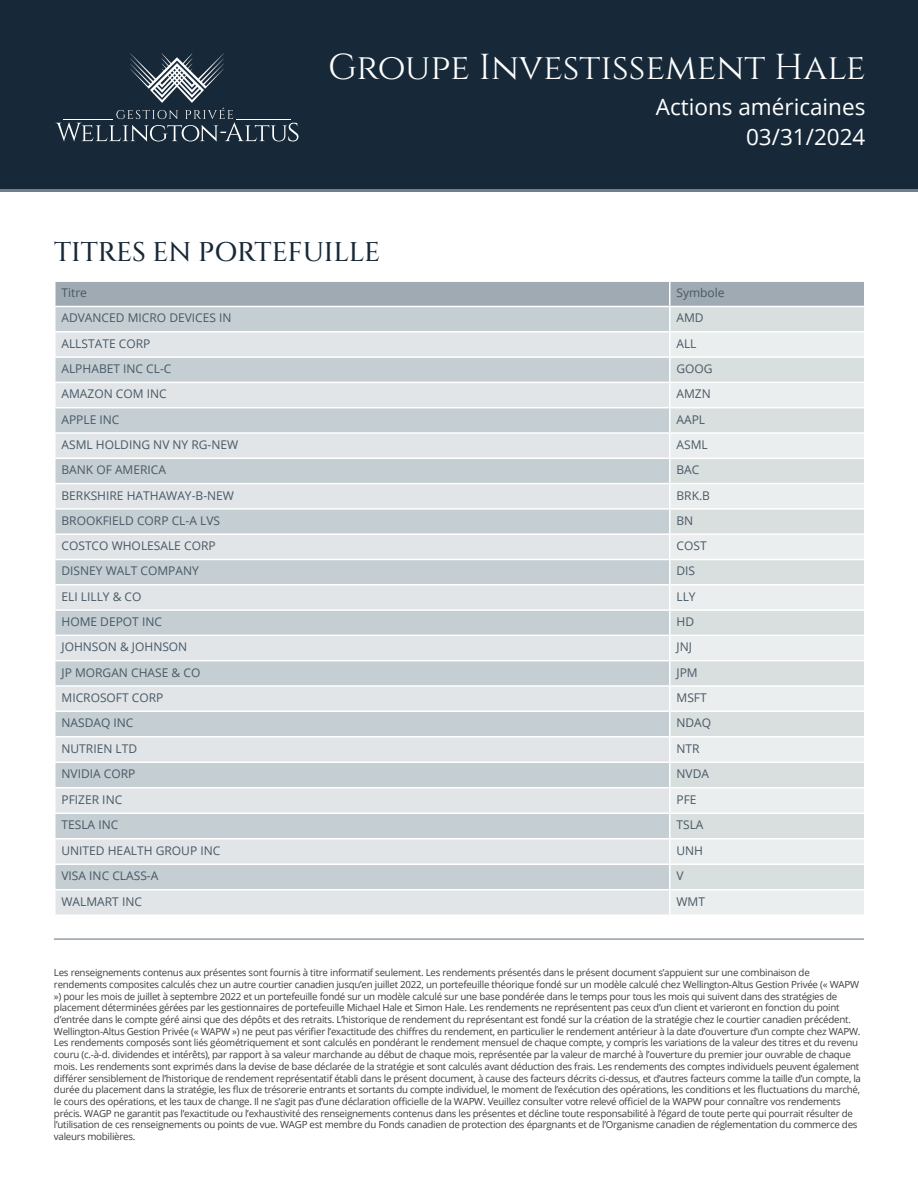
<style>
.page{position:relative;width:918px;height:1188px;background:#fff}
.page>*{position:absolute;margin:0;border:0;box-sizing:border-box;transform-origin:0 0}
.t1{font:36px "Cinzel";color:#fff}
.t2{font:500 27px "Cinzel";letter-spacing:-.005em;color:#172938}
.t3{font:22.5px "Open Sans";color:#fff}
.t4{font:12px "Open Sans";color:#475865}
.t5{font:9.75px/11.7px "Open Sans";letter-spacing:-.025em;color:#3e3e3f}
</style>
<div class="page">
<div style="left:0;top:0;width:918px;height:189px;background:#172938"></div>
<hr style="left:0;top:189px;width:918px;height:3px;background:#727f8a">
<hr style="left:54px;top:939px;width:810px;height:1px;background:#727f8a">
<svg style="left:56px;top:53px;width:242px;height:88px"></svg>
<svg style="left:55px;top:281px;width:810px;height:633px"></svg>
<hr style="left:864px;top:890px;width:2px;height:24px;background:#fff">
<p class="t1" style="left:328px;top:44px;width:539px">Groupe Investissement Hale</p>
<p class="t3" style="left:656px;top:91px;width:211px">Actions américaines</p>
<p class="t3" style="left:746px;top:121px;width:121px">03/31/2024</p>
<p class="t2" style="left:54px;top:234px;width:328px">TITRES EN PORTEFUILLE</p>
<p class="t4" style="left:62px;top:285px;width:27px">Titre</p>
<p class="t4" style="left:676px;top:285px;width:50px">Symbole</p>
<p class="t4" style="left:62px;top:310px;width:172px">ADVANCED MICRO DEVICES IN</p>
<p class="t4" style="left:676px;top:310px;width:29px">AMD</p>
<p class="t4" style="left:62px;top:335px;width:90px">ALLSTATE CORP</p>
<p class="t4" style="left:676px;top:335px;width:22px">ALL</p>
<p class="t4" style="left:62px;top:360px;width:112px">ALPHABET INC CL-C</p>
<p class="t4" style="left:676px;top:360px;width:38px">GOOG</p>
<p class="t4" style="left:62px;top:386px;width:107px">AMAZON COM INC</p>
<p class="t4" style="left:676px;top:386px;width:36px">AMZN</p>
<p class="t4" style="left:62px;top:411px;width:60px">APPLE INC</p>
<p class="t4" style="left:676px;top:411px;width:30px">AAPL</p>
<p class="t4" style="left:62px;top:436px;width:178px">ASML HOLDING NV NY RG-NEW</p>
<p class="t4" style="left:676px;top:436px;width:33px">ASML</p>
<p class="t4" style="left:62px;top:462px;width:106px">BANK OF AMERICA</p>
<p class="t4" style="left:676px;top:462px;width:24px">BAC</p>
<p class="t4" style="left:62px;top:487px;width:174px">BERKSHIRE HATHAWAY-B-NEW</p>
<p class="t4" style="left:676px;top:487px;width:35px">BRK.B</p>
<p class="t4" style="left:62px;top:512px;width:160px">BROOKFIELD CORP CL-A LVS</p>
<p class="t4" style="left:676px;top:512px;width:18px">BN</p>
<p class="t4" style="left:62px;top:538px;width:156px">COSTCO WHOLESALE CORP</p>
<p class="t4" style="left:676px;top:538px;width:32px">COST</p>
<p class="t4" style="left:62px;top:563px;width:139px">DISNEY WALT COMPANY</p>
<p class="t4" style="left:676px;top:563px;width:20px">DIS</p>
<p class="t4" style="left:62px;top:588px;width:82px">ELI LILLY &amp; CO</p>
<p class="t4" style="left:676px;top:588px;width:21px">LLY</p>
<p class="t4" style="left:62px;top:613px;width:102px">HOME DEPOT INC</p>
<p class="t4" style="left:676px;top:613px;width:19px">HD</p>
<p class="t4" style="left:62px;top:639px;width:127px">JOHNSON &amp; JOHNSON</p>
<p class="t4" style="left:676px;top:639px;width:17px">JNJ</p>
<p class="t4" style="left:62px;top:664px;width:140px">JP MORGAN CHASE &amp; CO</p>
<p class="t4" style="left:676px;top:664px;width:23px">JPM</p>
<p class="t4" style="left:62px;top:689px;width:103px">MICROSOFT CORP</p>
<p class="t4" style="left:676px;top:689px;width:32px">MSFT</p>
<p class="t4" style="left:62px;top:715px;width:74px">NASDAQ INC</p>
<p class="t4" style="left:676px;top:715px;width:36px">NDAQ</p>
<p class="t4" style="left:62px;top:740px;width:77px">NUTRIEN LTD</p>
<p class="t4" style="left:676px;top:740px;width:25px">NTR</p>
<p class="t4" style="left:62px;top:766px;width:75px">NVIDIA CORP</p>
<p class="t4" style="left:676px;top:766px;width:34px">NVDA</p>
<p class="t4" style="left:62px;top:791px;width:62px">PFIZER INC</p>
<p class="t4" style="left:676px;top:791px;width:22px">PFE</p>
<p class="t4" style="left:62px;top:817px;width:58px">TESLA INC</p>
<p class="t4" style="left:676px;top:817px;width:29px">TSLA</p>
<p class="t4" style="left:62px;top:842px;width:160px">UNITED HEALTH GROUP INC</p>
<p class="t4" style="left:676px;top:842px;width:28px">UNH</p>
<p class="t4" style="left:62px;top:868px;width:98px">VISA INC CLASS-A</p>
<p class="t4" style="left:676px;top:868px;width:9px">V</p>
<p class="t4" style="left:62px;top:893px;width:82px">WALMART INC</p>
<p class="t4" style="left:676px;top:893px;width:30px">WMT</p>
<p class="t5" style="left:54px;top:967px;width:808px">Les renseignements contenus aux présentes sont fournis à titre informatif seulement. Les rendements présentés dans le présent document s’appuient sur une combinaison de rendements composites calculés chez un autre courtier canadien jusqu’en juillet 2022, un portefeuille théorique fondé sur un modèle calculé chez Wellington-Altus Gestion Privée (« WAPW ») pour les mois de juillet à septembre 2022 et un portefeuille fondé sur un modèle calculé sur une base pondérée dans le temps pour tous les mois qui suivent dans des stratégies de placement déterminées gérées par les gestionnaires de portefeuille Michael Hale et Simon Hale. Les rendements ne représentent pas ceux d’un client et varieront en fonction du point d’entrée dans le compte géré ainsi que des dépôts et des retraits. L’historique de rendement du représentant est fondé sur la création de la stratégie chez le courtier canadien précédent.<br>Wellington-Altus Gestion Privée (« WAPW ») ne peut pas vérifier l’exactitude des chiffres du rendement, en particulier le rendement antérieur à la date d’ouverture d’un compte chez WAPW.</p>
<p class="t5" style="left:54px;top:1037px;width:809px">Les rendements composés sont liés géométriquement et sont calculés en pondérant le rendement mensuel de chaque compte, y compris les variations de la valeur des titres et du revenu couru (c.-à-d. dividendes et intérêts), par rapport à sa valeur marchande au début de chaque mois, représentée par la valeur de marché à l’ouverture du premier jour ouvrable de chaque mois. Les rendements sont exprimés dans la devise de base déclarée de la stratégie et sont calculés avant déduction des frais. Les rendements des comptes individuels peuvent également différer sensiblement de l’historique de rendement représentatif établi dans le présent document, à cause des facteurs décrits ci-dessus, et d’autres facteurs comme la taille d’un compte, la durée du placement dans la stratégie, les flux de trésorerie entrants et sortants du compte individuel, le moment de l’exécution des opérations, les conditions et les fluctuations du marché, le cours des opérations, et les taux de change. Il ne s’agit pas d’une déclaration officielle de la WAPW. Veuillez consulter votre relevé officiel de la WAPW pour connaître vos rendements précis. WAGP ne garantit pas l’exactitude ou l’exhaustivité des renseignements contenus dans les présentes et décline toute responsabilité à l’égard de toute perte qui pourrait résulter de l’utilisation de ces renseignements ou points de vue. WAGP est membre du Fonds canadien de protection des épargnants et de l’Organisme canadien de réglementation du commerce des valeurs mobilières.</p>
</div>
